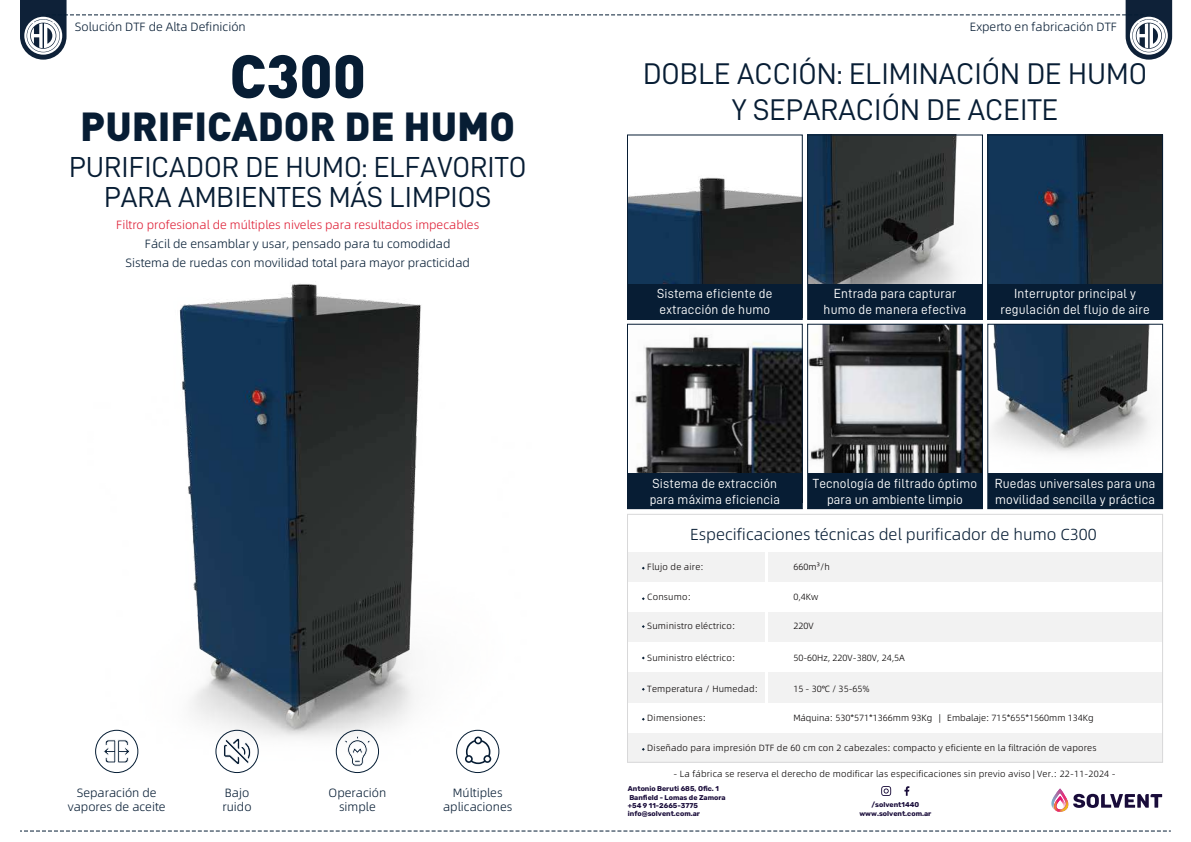
<style>
.page{position:relative;width:1191px;height:842px;background:#fff}
.page>*{position:absolute;margin:0;border:0;box-sizing:border-box;transform-origin:0 0}
.t1{font:900 60px "DIN";color:#071d34}
.t2{font:900 40px "DIN";color:#071d34}
.t3{font:30px/36px "D DIN";color:#071d34;text-align:center}
.t4{font:29px/30px "D DIN";color:#071d34;text-align:center}
.t5{font:16px "Alibaba Pu Hui Ti 2 45 Light";color:#071d34}
.t6{font:13.2px/15.9px "D DIN";letter-spacing:.01em;color:#fff}
.t7{font:12px/14.4px "Alibaba Pu Hui Ti 2 45 Light";color:#071d34;text-align:center}
.t8{font:12px "Alibaba Pu Hui Ti 2 45 Light";color:#051d34}
.t9{font:12px "Alibaba Pu Hui Ti 2 45 Light";color:#de1e35}
.t10{font:9px "Alibaba Pu Hui Ti 2 45 Light";letter-spacing:.02em;color:#040000}
.t11{font:9px "Alibaba Pu Hui Ti 2 45 Light";color:#040000}
.t12{font:700 7px/8.4px "Rubik";color:#190c3a}
</style>
<div class="page">
<img style="left:95px;top:283px;width:642px;height:483px">
<img style="left:627px;top:177px;width:175px;height:296px">
<img style="left:809px;top:136px;width:151px;height:148px">
<img style="left:989px;top:136px;width:172px;height:148px">
<img style="left:809px;top:326px;width:172px;height:147px">
<img style="left:992px;top:326px;width:158px;height:127px">
<div style="left:95px;top:730px;width:43px;height:43px;border:1px solid #051d34;border-radius:50%"></div>
<svg style="left:103px;top:739px;width:27px;height:24px"></svg>
<div style="left:336px;top:730px;width:43px;height:43px;border:1px solid #051d34;border-radius:50%"></div>
<svg style="left:344px;top:735px;width:27px;height:32px"></svg>
<svg style="left:20px;top:0;width:1152px;height:60px"></svg>
<svg style="left:20px;top:831px;width:1150px;height:1px"></svg>
<div style="left:456px;top:730px;width:43px;height:43px;border:1px solid #051d34;border-radius:50%"></div>
<svg style="left:465px;top:736px;width:26px;height:28px"></svg>
<div style="left:215px;top:730px;width:44px;height:43px;border:1px solid #051d34;border-radius:50%"></div>
<svg style="left:223px;top:737px;width:28px;height:28px"></svg>
<div style="left:627px;top:134px;width:176px;height:186px;border:1px solid #071d34"></div>
<div style="left:627px;top:324px;width:176px;height:185px;border:1px solid #071d34"></div>
<div style="left:627px;top:284px;width:175px;height:35px;background:#071d34"></div>
<div style="left:807px;top:134px;width:176px;height:186px;border:1px solid #071d34"></div>
<div style="left:807px;top:324px;width:176px;height:185px;border:1px solid #071d34"></div>
<div style="left:807px;top:284px;width:175px;height:35px;background:#071d34"></div>
<div style="left:987px;top:134px;width:176px;height:186px;border:1px solid #071d34"></div>
<div style="left:987px;top:324px;width:176px;height:185px;border:1px solid #071d34"></div>
<div style="left:987px;top:284px;width:175px;height:35px;background:#071d34"></div>
<div style="left:627px;top:473px;width:175px;height:36px;background:#071d34"></div>
<div style="left:807px;top:473px;width:175px;height:36px;background:#071d34"></div>
<div style="left:987px;top:473px;width:175px;height:36px;background:#071d34"></div>
<div style="left:627px;top:732px;width:535px;height:30px;background:#f2f2f2"></div>
<div style="left:627px;top:514px;width:534px;height:38px;background:#fff"></div>
<div style="left:627px;top:552px;width:535px;height:30px;background:#f2f2f2"></div>
<div style="left:627px;top:582px;width:534px;height:30px;background:#fff"></div>
<div style="left:627px;top:612px;width:535px;height:30px;background:#f2f2f2"></div>
<div style="left:627px;top:642px;width:534px;height:30px;background:#fff"></div>
<div style="left:627px;top:702px;width:534px;height:30px;background:#fff"></div>
<div style="left:627px;top:672px;width:535px;height:30px;background:#f2f2f2"></div>
<div style="left:627px;top:514px;width:536px;height:249px;border:1px solid #d8d8d9"></div>
<hr style="left:765px;top:552px;width:2px;height:179px;background:#fff">
<svg style="left:904px;top:786px;width:5px;height:10px"></svg>
<svg style="left:881px;top:786px;width:10px;height:10px"></svg>
<svg style="left:1051px;top:788px;width:111px;height:24px"></svg>
<h3 class="t7" style="left:75px;top:19px;width:172px">Solución DTF de Alta Definición</h3>
<h3 class="t7" style="left:969px;top:19px;width:149px">Experto en fabricación DTF</h3>
<h1 class="t1" style="left:229px;top:36px;width:138px">C300</h1>
<h2 class="t2" style="left:80px;top:99px;width:436px">PURIFICADOR DE HUMO</h2>
<h3 class="t4" style="left:69px;top:151px;width:459px">PURIFICADOR DE HUMO: ELFAVORITO<br>PARA AMBIENTES MÁS LIMPIOS</h3>
<h3 class="t9" style="left:116px;top:216px;width:364px">Filtro profesional de múltiples niveles para resultados impecables</h3>
<h3 class="t8" style="left:125px;top:254px;width:346px">Sistema de ruedas con movilidad total para mayor practicidad</h3>
<h3 class="t8" style="left:145px;top:235px;width:307px">Fácil de ensamblar y usar, pensado para tu comodidad</h3>
<h3 class="t7" style="left:68px;top:784px;width:99px">Separación de vapores de aceite</h3>
<h3 class="t7" style="left:222px;top:784px;width:31px;text-align:left">Bajo ruido</h3>
<h3 class="t7" style="left:328px;top:784px;width:59px">Operación simple</h3>
<h3 class="t7" style="left:443px;top:784px;width:71px">Múltiples aplicaciones</h3>
<h3 class="t3" style="left:643px;top:55px;width:505px">DOBLE ACCIÓN: ELIMINACIÓN DE HUMO<br>Y SEPARACIÓN DE ACEITE</h3>
<h3 class="t6" style="left:657px;top:285px;width:117px">Sistema eficiente de extracción de humo</h3>
<h3 class="t6" style="left:823px;top:285px;width:144px;text-align:center">Entrada para capturar humo de manera efectiva</h3>
<h3 class="t6" style="left:1000px;top:285px;width:151px;text-align:center">Interruptor principal y regulación del flujo de aire</h3>
<h3 class="t6" style="left:649px;top:475px;width:132px">Sistema de extracción para máxima eficiencia</h3>
<h3 class="t6" style="left:813px;top:475px;width:166px;text-align:center">Tecnología de filtrado óptimo para un ambiente limpio</h3>
<h3 class="t6" style="left:994px;top:475px;width:162px">Ruedas universales para una movilidad sencilla y práctica</h3>
<h3 class="t5" style="left:690px;top:522px;width:408px">Especificaciones técnicas del purificador de humo C300</h3>
<p class="t10" style="left:793px;top:560px;width:38px">660m³/h</p>
<p class="t10" style="left:793px;top:591px;width:27px">0,4Kw</p>
<p class="t10" style="left:793px;top:619px;width:22px">220V</p>
<p class="t11" style="left:793px;top:651px;width:113px">50-60Hz, 220V-380V, 24,5A</p>
<p class="t10" style="left:793px;top:682px;width:78px">15 - 30℃ / 35-65%</p>
<p class="t11" style="left:793px;top:711px;width:302px">Máquina: 530*571*1366mm 93Kg | Embalaje: 715*655*1560mm 134Kg</p>
<p class="t10" style="left:647px;top:560px;width:58px">Flujo de aire:</p>
<p class="t10" style="left:647px;top:591px;width:45px">Consumo:</p>
<p class="t10" style="left:647px;top:619px;width:89px">Suministro eléctrico:</p>
<p class="t10" style="left:647px;top:651px;width:89px">Suministro eléctrico:</p>
<p class="t10" style="left:647px;top:682px;width:112px">Temperatura / Humedad:</p>
<p class="t10" style="left:647px;top:711px;width:60px">Dimensiones:</p>
<p class="t10" style="left:647px;top:741px;width:451px">Diseñado para impresión DTF de 60 cm con 2 cabezales: compacto y eficiente en la filtración de vapores</p>
<p class="t12" style="left:628px;top:785px;width:99px">Antonio Beruti 685, Ofic. 1<br>Banfield - Lomas de Zamora +54 9 11-2665-3775 info@solvent.com.ar</p>
<p class="t10" style="left:673px;top:767px;width:444px">- La fábrica se reserva el derecho de modificar las especificaciones sin previo aviso | Ver.: 22-11-2024 -</p>
<p class="t12" style="left:859px;top:801px;width:73px;text-align:center">/solvent1440 www.solvent.com.ar</p>
</div>
